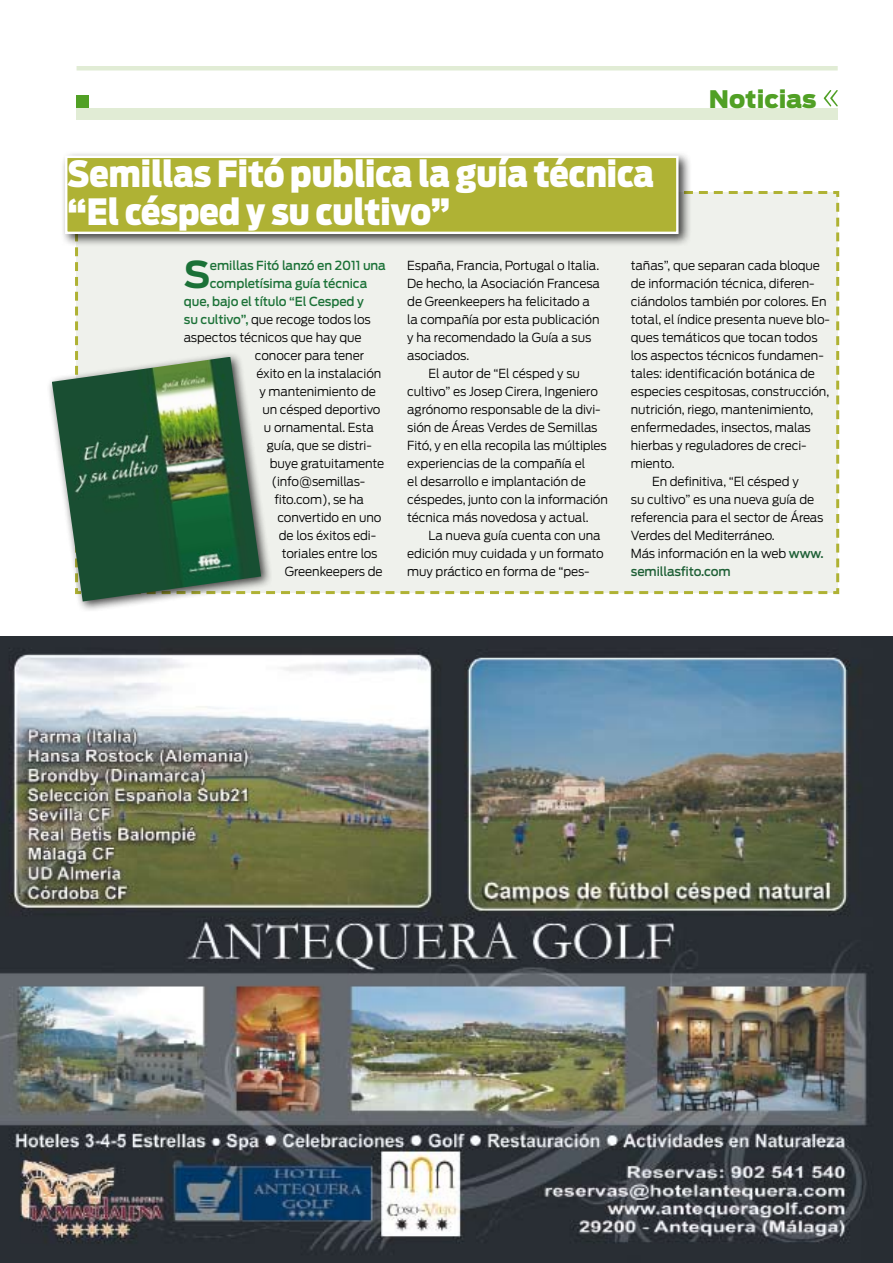
<style>
.page{position:relative;width:893px;height:1263px;background:#fff}
.page>*{position:absolute;margin:0;border:0;box-sizing:border-box;transform-origin:0 0}
.t1{font:700 36.75px "Antenna";color:#1b7137}
.t2{font:900 36px/38.4px "Antenna Cond";color:#fff}
.t3{font:900 24px "Antenna";color:#51a025}
.t4{font:300 12.45px "Antenna";letter-spacing:-.005em;color:#000}
.t5{font:500 12.45px "Antenna";letter-spacing:-.005em;color:#1b7137}
.t6{font:500 12.45px "Antenna";letter-spacing:-.005em;color:#1d5f35}
.s1{font-weight:500;color:#1d5f35}
.s2{font-weight:500;color:#1b7137}
</style>
<div class="page">
<div style="left:75px;top:191px;width:765px;height:404px;background:#eff1ec"></div>
<div style="left:60px;top:150px;width:632px;height:97px;background:#000;opacity:.75"></div>
<div style="left:66px;top:157px;width:611px;height:76px;background:#afb234"></div>
<div style="left:65px;top:156px;width:613px;height:78px;border:2px solid #fff"></div>
<div style="left:77px;top:108px;width:761px;height:11px;background:#e1ecd5"></div>
<div style="left:77px;top:66px;width:761px;height:5px;background:#e1ecd5"></div>
<svg style="left:824px;top:90px;width:14px;height:16px"></svg>
<div style="left:77px;top:95px;width:12px;height:13px;background:#51a025"></div>
<div style="left:45px;top:350px;width:227px;height:262px;background:#000;opacity:.75"></div>
<img style="left:52px;top:357px;width:209px;height:244px">
<img style="left:0;top:636px;width:893px;height:627px">
<h3 class="t3" style="left:709px;top:85px;width:109px">Noticias</h3>
<h2 class="t2" style="left:67px;top:155px;width:588px">Semillas Fitó publica la guía técnica “El césped y su cultivo”</h2>
<h1 class="t1" style="left:184px;top:253px;width:28px">S</h1>
<p class="t5" style="left:210px;top:258px;width:177px">emillas Fitó lanzó en 2011 una</p>
<p class="t4" style="left:407px;top:258px;width:193px">España, Francia, Portugal o Italia.</p>
<p class="t4" style="left:407px;top:276px;width:194px">De hecho, la Asociación Francesa</p>
<p class="t4" style="left:407px;top:294px;width:184px">de Greenkeepers ha felicitado a</p>
<p class="t4" style="left:407px;top:312px;width:194px">la compañía por esta publicación</p>
<p class="t4" style="left:407px;top:330px;width:186px">y ha recomendado la Guía a sus</p>
<p class="t4" style="left:407px;top:348px;width:63px">asociados.</p>
<p class="t4" style="left:429px;top:366px;width:153px">El autor de “El césped y su</p>
<p class="t4" style="left:407px;top:384px;width:192px">cultivo” es Josep Cirera, Ingeniero</p>
<p class="t4" style="left:407px;top:402px;width:195px">agrónomo responsable de la divi-</p>
<p class="t4" style="left:407px;top:420px;width:192px">sión de Áreas Verdes de Semillas</p>
<p class="t4" style="left:407px;top:438px;width:201px">Fitó, y en ella recopila las múltiples</p>
<p class="t4" style="left:407px;top:456px;width:180px">experiencias de la compañía el</p>
<p class="t4" style="left:407px;top:474px;width:180px">el desarrollo e implantación de</p>
<p class="t4" style="left:407px;top:492px;width:202px">céspedes, junto con la información</p>
<p class="t4" style="left:407px;top:510px;width:183px">técnica más novedosa y actual.</p>
<p class="t4" style="left:429px;top:528px;width:174px">La nueva guía cuenta con una</p>
<p class="t4" style="left:407px;top:546px;width:198px">edición muy cuidada y un formato</p>
<p class="t4" style="left:407px;top:564px;width:184px">muy práctico en forma de “pes-</p>
<p class="t4" style="left:631px;top:258px;width:191px">tañas”, que separan cada bloque</p>
<p class="t4" style="left:631px;top:276px;width:185px">de información técnica, diferen-</p>
<p class="t4" style="left:631px;top:294px;width:197px">ciándolos también por colores. En</p>
<p class="t4" style="left:631px;top:312px;width:201px">total, el índice presenta nueve blo-</p>
<p class="t4" style="left:631px;top:330px;width:188px">ques temáticos que tocan todos</p>
<p class="t4" style="left:631px;top:348px;width:194px">los aspectos técnicos fundamen-</p>
<p class="t4" style="left:631px;top:366px;width:186px">tales: identificación botánica de</p>
<p class="t4" style="left:631px;top:384px;width:200px">especies cespitosas, construcción,</p>
<p class="t4" style="left:631px;top:402px;width:184px">nutrición, riego, mantenimiento,</p>
<p class="t4" style="left:631px;top:420px;width:181px">enfermedades, insectos, malas</p>
<p class="t4" style="left:631px;top:438px;width:177px">hierbas y reguladores de creci-</p>
<p class="t4" style="left:631px;top:456px;width:45px">miento.</p>
<p class="t4" style="left:652px;top:474px;width:148px">En definitiva, “El césped y</p>
<p class="t4" style="left:631px;top:492px;width:185px">su cultivo” es una nueva guía de</p>
<p class="t4" style="left:631px;top:510px;width:194px">referencia para el sector de Áreas</p>
<p class="t4" style="left:631px;top:528px;width:145px">Verdes del Mediterráneo.</p>
<p class="t4" style="left:631px;top:546px;width:194px">Más información en la web <span class="s1">www.</span></p>
<p class="t6" style="left:631px;top:564px;width:101px">semillasfito.com</p>
<p class="t5" style="left:210px;top:276px;width:159px">completísima guía técnica</p>
<p class="t5" style="left:184px;top:294px;width:182px">que, bajo el título “El Cesped y</p>
<p class="t4" style="left:184px;top:312px;width:189px"><span class="s2">su cultivo”,</span> que recoge todos los</p>
<p class="t4" style="left:184px;top:330px;width:179px">aspectos técnicos que hay que</p>
<p class="t4" style="left:255px;top:348px;width:111px">conocer para tener</p>
<p class="t4" style="left:256px;top:366px;width:126px">éxito en la instalación</p>
<p class="t4" style="left:259px;top:384px;width:118px">y mantenimiento de</p>
<p class="t4" style="left:262px;top:402px;width:120px">un césped deportivo</p>
<p class="t4" style="left:264px;top:420px;width:112px">u ornamental. Esta</p>
<p class="t4" style="left:267px;top:438px;width:106px">guía, que se distri-</p>
<p class="t4" style="left:270px;top:456px;width:116px">buye gratuitamente</p>
<p class="t4" style="left:271px;top:474px;width:96px">(info@semillas-</p>
<p class="t4" style="left:274px;top:492px;width:91px">fito.com), se ha</p>
<p class="t4" style="left:277px;top:510px;width:106px">convertido en uno</p>
<p class="t4" style="left:279px;top:528px;width:99px">de los éxitos edi-</p>
<p class="t4" style="left:282px;top:546px;width:97px">toriales entre los</p>
<p class="t4" style="left:285px;top:564px;width:99px">Greenkeepers de</p>
</div>
